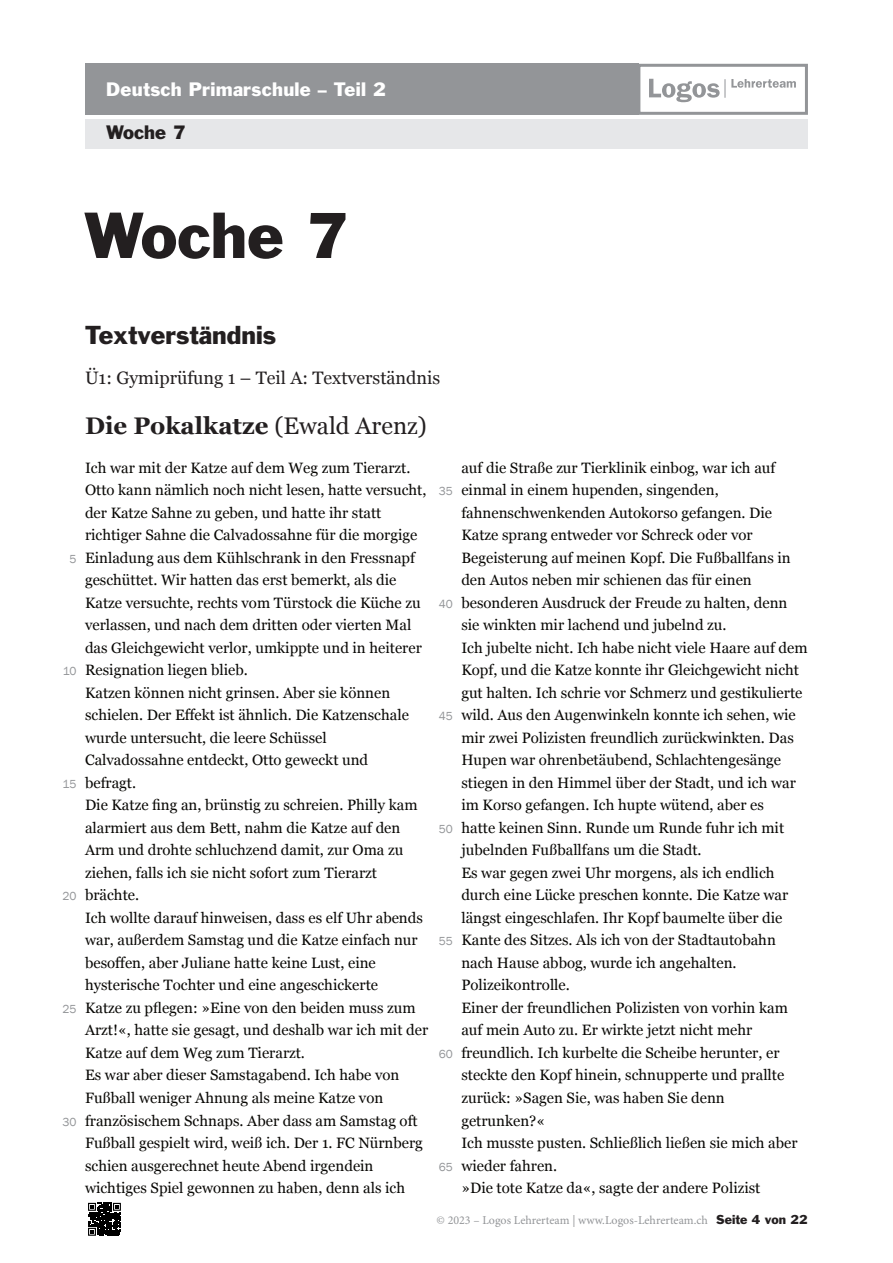
<style>
.page{position:relative;width:893px;height:1263px;background:#fff}
.page>*{position:absolute;margin:0;border:0;box-sizing:border-box;transform-origin:0 0}
.t1{font:60px "Franklin Gothic Std";color:#231f20}
.t2{font:700 24px "Georgia";color:#231f20}
.t3{font:24px "Franklin Gothic Std";color:#231f20}
.t4{font:18px "Georgia";color:#231f20}
.t5{font:18px "Franklin Gothic Std";letter-spacing:.015em;color:#fff}
.t6{font:18px "Franklin Gothic Std";color:#231f20}
.t7{font:15px/22.5px "Georgia";color:#080704}
.t8{font:12px "Minion Pro";color:#939598}
.t9{font:12px "Franklin Gothic";color:#939598}
.s1{font-weight:400}
.s2{font-family:"Franklin Gothic Std";color:#231f20}
</style>
<div class="page">
<svg style="left:88px;top:1202px;width:33px;height:1px"></svg>
<svg style="left:88px;top:1203px;width:33px;height:33px"></svg>
<div style="left:85px;top:119px;width:723px;height:30px;background:#e6e7e9"></div>
<div style="left:85px;top:64px;width:554px;height:51px;background:#939598"></div>
<svg style="left:649px;top:79px;width:147px;height:23px"></svg>
<div style="left:637px;top:64px;width:171px;height:51px;border:3px solid #939598"></div>
<p class="t5" style="left:106px;top:82px;width:281px">Deutsch Primarschule – Teil 2</p>
<p class="t6" style="left:106px;top:126px;width:81px">Woche 7</p>
<h1 class="t1" style="left:84px;top:213px;width:266px">Woche 7</h1>
<h2 class="t3" style="left:85px;top:326px;width:193px">Textverständnis</h2>
<p class="t4" style="left:85px;top:371px;width:357px">Ü1: Gymiprüfung 1 – Teil A: Textverständnis</p>
<h2 class="t2" style="left:85px;top:416px;width:343px">Die Pokalkatze <span class="s1">(Ewald Arenz)</span></h2>
<p class="t9" style="left:69px;top:554px;width:9px">5</p>
<p class="t9" style="left:63px;top:667px;width:15px">10</p>
<p class="t9" style="left:63px;top:779px;width:15px">15</p>
<p class="t9" style="left:62px;top:892px;width:16px">20</p>
<p class="t9" style="left:62px;top:1004px;width:16px">25</p>
<p class="t9" style="left:62px;top:1117px;width:16px">30</p>
<p class="t7" style="left:85px;top:458px;width:345px">Ich war mit der Katze auf dem Weg zum Tierarzt.<br>Otto kann nämlich noch nicht lesen, hatte versucht, der Katze Sahne zu geben, und hatte ihr statt richtiger Sahne die Calvadossahne für die morgige Einladung aus dem Kühlschrank in den Fressnapf geschüttet. Wir hatten das erst bemerkt, als die Katze versuchte, rechts vom Türstock die Küche zu verlassen, und nach dem dritten oder vierten Mal das Gleichgewicht verlor, umkippte und in heiterer Resignation liegen blieb.<br>Katzen können nicht grinsen. Aber sie können schielen. Der Effekt ist ähnlich. Die Katzenschale wurde untersucht, die leere Schüssel Calvadossahne entdeckt, Otto geweckt und<br>befragt.<br>Die Katze fing an, brünstig zu schreien. Philly kam alarmiert aus dem Bett, nahm die Katze auf den Arm und drohte schluchzend damit, zur Oma zu ziehen, falls ich sie nicht sofort zum Tierarzt brächte.<br>Ich wollte darauf hinweisen, dass es elf Uhr abends war, außerdem Samstag und die Katze einfach nur besoffen, aber Juliane hatte keine Lust, eine hysterische Tochter und eine angeschickerte<br>Katze zu pflegen: »Eine von den beiden muss zum Arzt!«, hatte sie gesagt, und deshalb war ich mit der Katze auf dem Weg zum Tierarzt.<br>Es war aber dieser Samstagabend. Ich habe von Fußball weniger Ahnung als meine Katze von französischem Schnaps. Aber dass am Samstag oft Fußball gespielt wird, weiß ich. Der 1. FC Nürnberg schien ausgerechnet heute Abend irgendein wichtiges Spiel gewonnen zu haben, denn als ich</p>
<p class="t7" style="left:461px;top:458px;width:348px">auf die Straße zur Tierklinik einbog, war ich auf einmal in einem hupenden, singenden, fahnenschwenkenden Autokorso gefangen. Die Katze sprang entweder vor Schreck oder vor Begeisterung auf meinen Kopf. Die Fußballfans in den Autos neben mir schienen das für einen besonderen Ausdruck der Freude zu halten, denn sie winkten mir lachend und jubelnd zu.<br>Ich jubelte nicht. Ich habe nicht viele Haare auf dem Kopf, und die Katze konnte ihr Gleichgewicht nicht gut halten. Ich schrie vor Schmerz und gestikulierte wild. Aus den Augenwinkeln konnte ich sehen, wie mir zwei Polizisten freundlich zurückwinkten. Das Hupen war ohrenbetäubend, Schlachtengesänge stiegen in den Himmel über der Stadt, und ich war im Korso gefangen. Ich hupte wütend, aber es<br>hatte keinen Sinn. Runde um Runde fuhr ich mit jubelnden Fußballfans um die Stadt.<br>Es war gegen zwei Uhr morgens, als ich endlich durch eine Lücke preschen konnte. Die Katze war längst eingeschlafen. Ihr Kopf baumelte über die Kante des Sitzes. Als ich von der Stadtautobahn nach Hause abbog, wurde ich angehalten.<br>Polizeikontrolle.<br>Einer der freundlichen Polizisten von vorhin kam auf mein Auto zu. Er wirkte jetzt nicht mehr freundlich. Ich kurbelte die Scheibe herunter, er steckte den Kopf hinein, schnupperte und prallte zurück: »Sagen Sie, was haben Sie denn getrunken?«<br>Ich musste pusten. Schließlich ließen sie mich aber wieder fahren.<br>»Die tote Katze da«, sagte der andere Polizist</p>
<p class="t9" style="left:439px;top:487px;width:16px">35</p>
<p class="t9" style="left:439px;top:599px;width:16px">40</p>
<p class="t9" style="left:439px;top:712px;width:16px">45</p>
<p class="t9" style="left:439px;top:824px;width:16px">50</p>
<p class="t9" style="left:439px;top:937px;width:16px">55</p>
<p class="t9" style="left:439px;top:1049px;width:16px">60</p>
<p class="t9" style="left:439px;top:1162px;width:16px">65</p>
<p class="t8" style="left:437px;top:1215px;width:373px">© 2023 – Logos Lehrerteam | www.Logos-Lehrerteam.ch <span class="s2">Seite 4 von 22</span></p>
</div>
